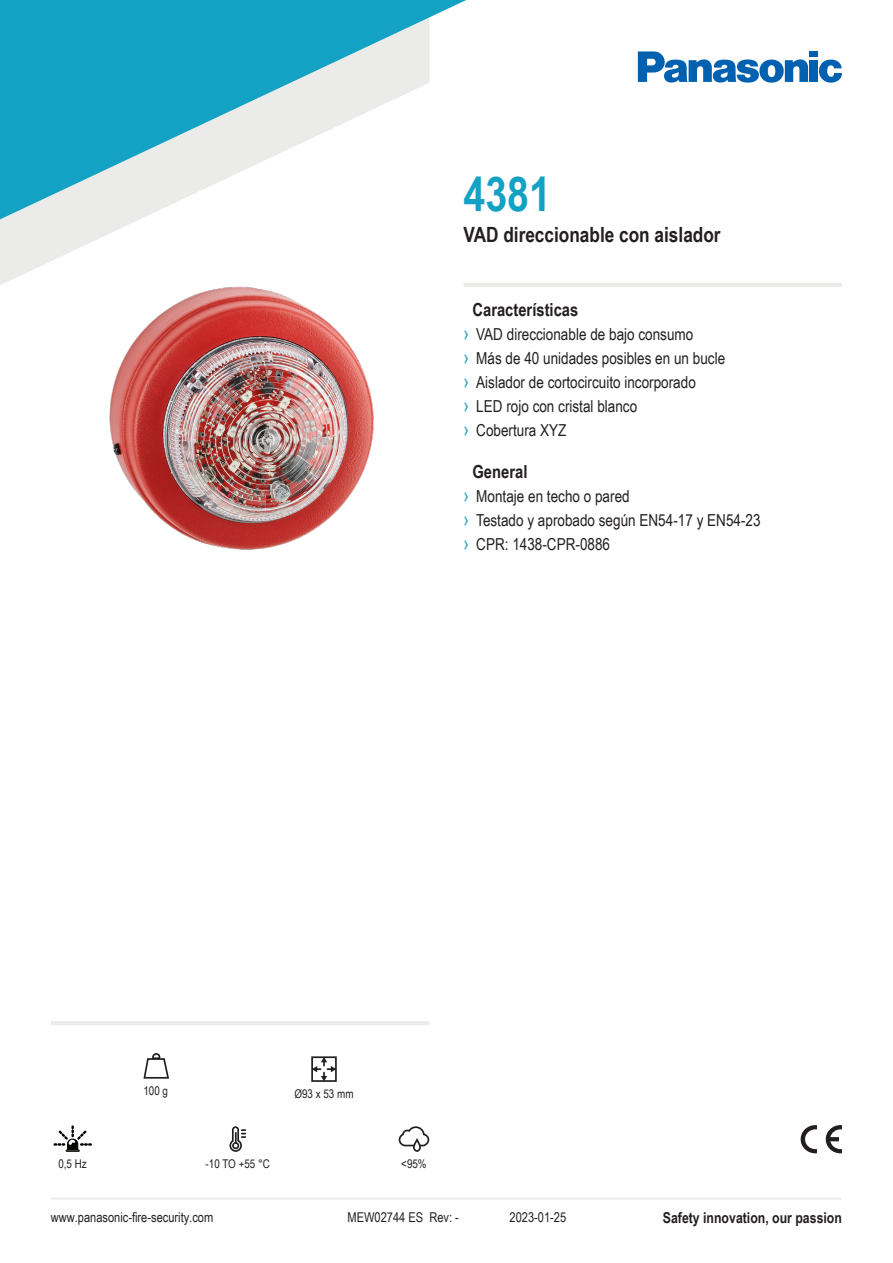
<style>
.page{position:relative;width:893px;height:1263px;background:#fff}
.page>*{position:absolute;margin:0;border:0;box-sizing:border-box;transform-origin:0 0}
.t1{font:700 48px "Arial Narrow";color:#13a1c4}
.t2{font:700 21px "Arial Narrow";color:#231f20}
.t3{font:700 18px "Arial Narrow";color:#231f20}
.t4{font:16.5px "Arial Narrow";color:#231f20}
.t5{font:700 15px "Arial Narrow";color:#231f20}
.t6{font:13.5px "Arial Narrow";color:#231f20}
.t7{font:12px "Arial Narrow";color:#231f20}
.s1{font-size:19.5px;color:#13a1c4}
</style>
<div class="page">
<img style="left:109px;top:286px;width:265px;height:264px">
<svg style="left:0;top:219px;width:140px;height:66px;fill:#ebebea"></svg>
<svg style="left:0;top:0;width:466px;height:219px"></svg>
<svg style="left:819px;top:59px;width:23px;height:24px"></svg>
<div style="left:810px;top:51px;width:8px;height:6px;background:#0161b0"></div>
<div style="left:810px;top:60px;width:8px;height:22px;background:#0161b0"></div>
<svg style="left:638px;top:51px;width:170px;height:32px"></svg>
<hr style="left:51px;top:1197px;width:791px;height:2px;background:#ebebea">
<hr style="left:51px;top:1021px;width:378px;height:4px;background:#ebebea">
<svg style="left:826px;top:1125px;width:16px;height:28px"></svg>
<svg style="left:801px;top:1125px;width:16px;height:28px"></svg>
<svg style="left:314px;top:1059px;width:20px;height:20px"></svg>
<div style="left:311px;top:1056px;width:26px;height:26px;border:2px solid #231f20"></div>
<svg style="left:398px;top:1126px;width:32px;height:26px"></svg>
<svg style="left:143px;top:1053px;width:26px;height:26px"></svg>
<svg style="left:229px;top:1126px;width:16px;height:26px"></svg>
<svg style="left:54px;top:1126px;width:37px;height:25px"></svg>
<hr style="left:463px;top:283px;width:379px;height:4px;background:#ebebea">
<p class="t1" style="left:463px;top:158px;width:89px">4381</p>
<p class="t2" style="left:463px;top:219px;width:259px">VAD direccionable con aislador</p>
<p class="t3" style="left:472px;top:296px;width:107px">Características</p>
<p class="t4" style="left:463px;top:322px;width:231px"><span class="s1">›</span> VAD direccionable de bajo consumo</p>
<p class="t4" style="left:463px;top:346px;width:263px"><span class="s1">›</span> Más de 40 unidades posibles en un bucle</p>
<p class="t4" style="left:463px;top:370px;width:234px"><span class="s1">›</span> Aislador de cortocircuito incorporado</p>
<p class="t4" style="left:463px;top:394px;width:175px"><span class="s1">›</span> LED rojo con cristal blanco</p>
<p class="t4" style="left:463px;top:418px;width:104px"><span class="s1">›</span> Cobertura XYZ</p>
<p class="t3" style="left:472px;top:458px;width:56px">General</p>
<p class="t4" style="left:463px;top:484px;width:168px"><span class="s1">›</span> Montaje en techo o pared</p>
<p class="t4" style="left:463px;top:508px;width:299px"><span class="s1">›</span> Testado y aprobado según EN54-17 y EN54-23</p>
<p class="t4" style="left:463px;top:532px;width:148px"><span class="s1">›</span> CPR: 1438-CPR-0886</p>
<p class="t7" style="left:143px;top:1082px;width:26px">100 g</p>
<p class="t7" style="left:58px;top:1155px;width:30px">0,5 Hz</p>
<p class="t7" style="left:206px;top:1155px;width:66px">-10 TO +55 °C</p>
<p class="t7" style="left:294px;top:1085px;width:61px">Ø93 x 53 mm</p>
<p class="t7" style="left:401px;top:1155px;width:27px">&lt;95%</p>
<p class="t6" style="left:51px;top:1207px;width:164px">www.panasonic-fire-security.com</p>
<p class="t5" style="left:663px;top:1206px;width:181px">Safety innovation, our passion</p>
<p class="t6" style="left:348px;top:1207px;width:113px">MEW02744 ES Rev: -</p>
<p class="t6" style="left:510px;top:1207px;width:58px">2023-01-25</p>
</div>
